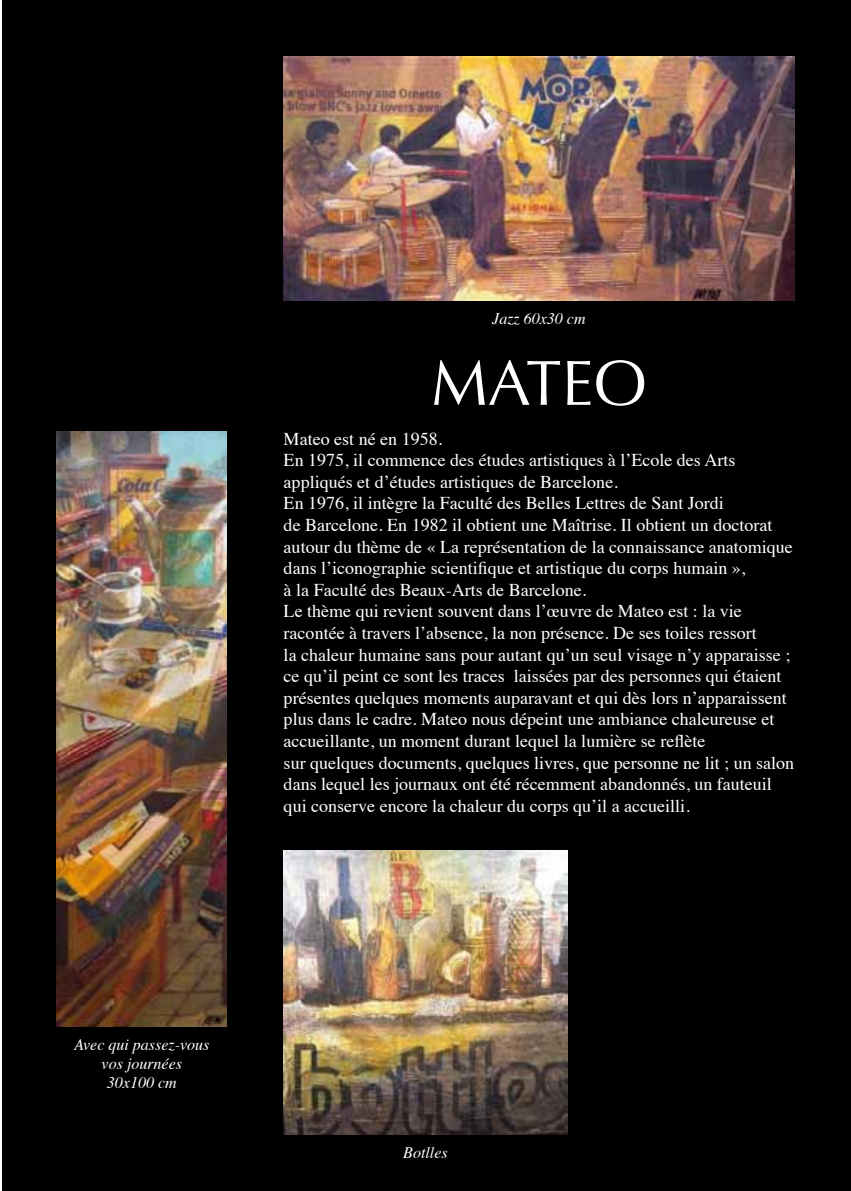
<style>
.page{position:relative;width:851px;height:1191px;background:#fff}
.page>*{position:absolute;margin:0;border:0;box-sizing:border-box;transform-origin:0 0}
.t1{font:64px "Optima";color:#fff}
.t2{font:18px/21.6px "Times";color:#fff}
.t3{font:italic 16px/19.2px "Times";color:#fff;text-align:center}
</style>
<div class="page">
<div style="left:0;top:0;width:850px;height:1191px;background:#000"></div>
<img style="left:283px;top:57px;width:511px;height:243px">
<img style="left:283px;top:850px;width:284px;height:284px">
<img style="left:57px;top:431px;width:170px;height:595px">
<hr style="left:0;top:0;width:2px;height:1191px;background:#fff">
<p class="t3" style="left:492px;top:308px;width:95px">Jazz 60x30 cm</p>
<h1 class="t1" style="left:431px;top:346px;width:217px">MATEO</h1>
<p class="t2" style="left:283px;top:426px;width:512px">Mateo est né en 1958.<br>En 1975, il commence des études artistiques à l’Ecole des Arts appliqués et d’études artistiques de Barcelone.<br>En 1976, il intègre la Faculté des Belles Lettres de Sant Jordi<br>de Barcelone. En 1982 il obtient une Maîtrise. Il obtient un doctorat autour du thème de « La représentation de la connaissance anatomique dans l’iconographie scientifique et artistique du corps humain »,<br>à la Faculté des Beaux-Arts de Barcelone.<br>Le thème qui revient souvent dans l’œuvre de Mateo est : la vie racontée à travers l’absence, la non présence. De ses toiles ressort<br>la chaleur humaine sans pour autant qu’un seul visage n’y apparaisse ; ce qu’il peint ce sont les traces laissées par des personnes qui étaient présentes quelques moments auparavant et qui dès lors n’apparaissent plus dans le cadre. Mateo nous dépeint une ambiance chaleureuse et accueillante, un moment durant lequel la lumière se reflète<br>sur quelques documents, quelques livres, que personne ne lit ; un salon dans lequel les journaux ont été récemment abandonnés, un fauteuil qui conserve encore la chaleur du corps qu’il a accueilli.</p>
<p class="t3" style="left:74px;top:1034px;width:137px">Avec qui passez-vous vos journées<br>30x100 cm</p>
<p class="t3" style="left:403px;top:1141px;width:46px">Botlles</p>
</div>
